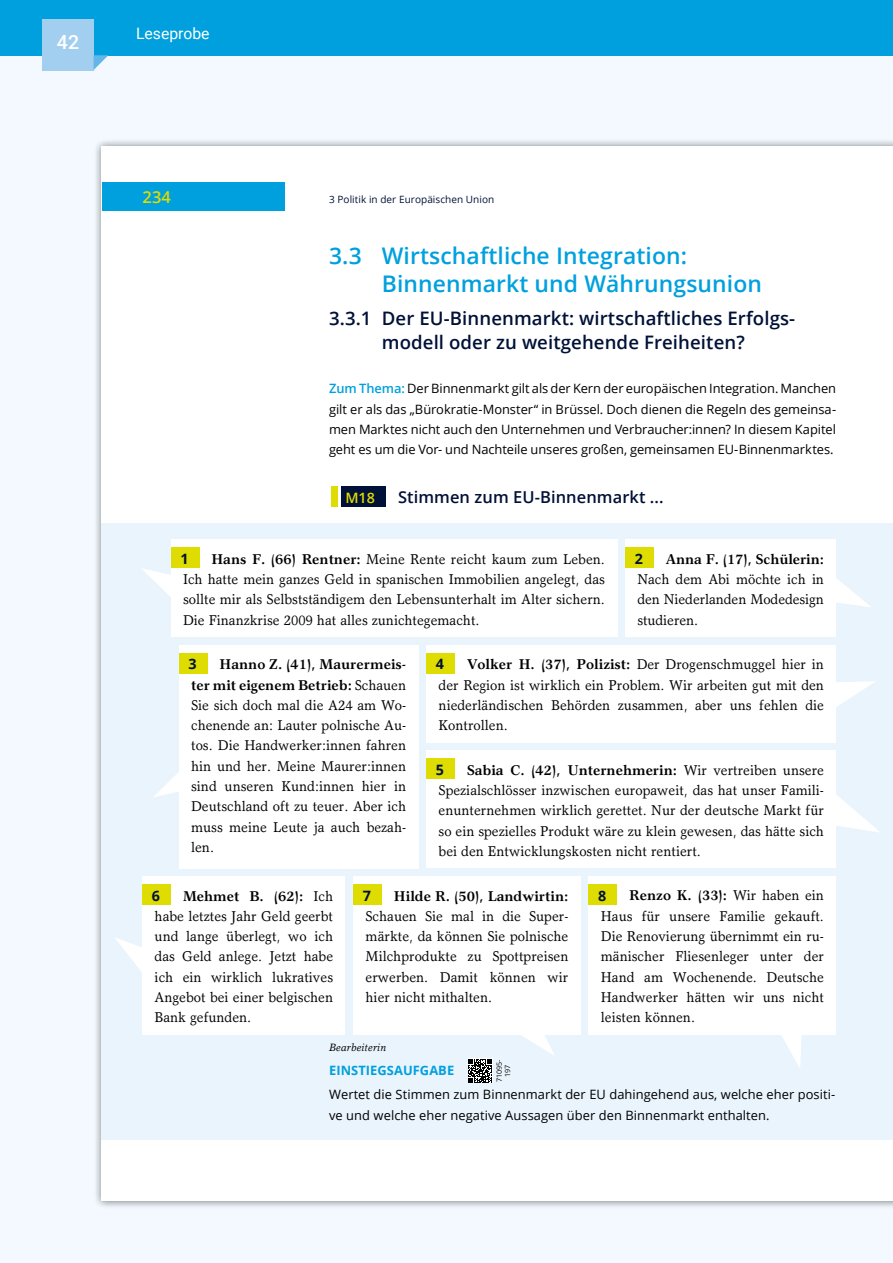
<style>
.page{position:relative;width:893px;height:1263px;background:#fff}
.page>*{position:absolute;margin:0;border:0;box-sizing:border-box;transform-origin:0 0}
.t1{font:600 22.95px/28.3px "Open Sans";letter-spacing:.005em;color:#00a0de}
.t2{font:500 19.5px "Roboto";color:#fff}
.t3{font:600 18.6px/24.3px "Open Sans";letter-spacing:.005em;color:#001137;text-align:center}
.t4{font:600 16.5px "Open Sans";letter-spacing:.005em;color:#001137}
.t5{font:600 16.5px "Open Sans";color:#dedc00}
.t6{font:15.75px "Roboto";color:#fff}
.t7{font:14.25px/20.2px "Garth Graphic";color:#000;text-align:justify;scale:.95 1}
.t8{font:700 14.25px "Garth Graphic";color:#000;scale:.95 1}
.t9{font:700 14.25px "Open Sans";color:#001137}
.t10{font:600 14.25px "Open Sans";color:#dedc00}
.t11{font:12.9px/20.2px "Open Sans";letter-spacing:.005em;color:#000;text-align:justify}
.t12{font:700 12.9px "Open Sans";letter-spacing:.005em;color:#00a0de}
.t13{font:italic 10.8px "Garth Graphic";letter-spacing:.01em;color:#000}
.t14{font:10.05px "Open Sans";letter-spacing:.005em;color:#001137}
.t15{font:7.2px/8.6px "Open Sans";letter-spacing:.005em;color:#000;text-align:center}
.s1{font-weight:600;color:#00a0de}
.s2{font-weight:700}
</style>
<div class="page">
<div style="left:0;top:26px;width:893px;height:1237px;background:#f3f9fe"></div>
<div style="left:94px;top:138px;width:799px;height:1071px;background:#000;opacity:.5"></div>
<div style="left:102px;top:146px;width:791px;height:1055px;background:#fff"></div>
<div style="left:102px;top:183px;width:182px;height:28px;background:#00a0de"></div>
<div style="left:341px;top:487px;width:45px;height:20px;background:#001137"></div>
<div style="left:331px;top:487px;width:6px;height:20px;background:#dedc00"></div>
<div style="left:102px;top:523px;width:791px;height:617px;background:#eaf4fc"></div>
<div style="left:171px;top:539px;width:446px;height:98px;background:#fff"></div>
<div style="left:625px;top:539px;width:211px;height:98px;background:#fff"></div>
<div style="left:179px;top:645px;width:239px;height:223px;background:#fff"></div>
<div style="left:142px;top:876px;width:203px;height:158px;background:#fff"></div>
<div style="left:353px;top:876px;width:228px;height:158px;background:#fff"></div>
<div style="left:589px;top:876px;width:247px;height:158px;background:#fff"></div>
<div style="left:426px;top:645px;width:410px;height:97px;background:#fff"></div>
<div style="left:426px;top:750px;width:410px;height:118px;background:#fff"></div>
<svg style="left:836px;top:578px;width:35px;height:29px"></svg>
<svg style="left:142px;top:569px;width:29px;height:28px"></svg>
<svg style="left:154px;top:772px;width:25px;height:25px"></svg>
<svg style="left:115px;top:938px;width:27px;height:34px"></svg>
<svg style="left:836px;top:681px;width:39px;height:26px"></svg>
<svg style="left:836px;top:795px;width:44px;height:37px"></svg>
<svg style="left:759px;top:1034px;width:45px;height:34px"></svg>
<svg style="left:468px;top:1034px;width:87px;height:49px"></svg>
<div style="left:171px;top:548px;width:28px;height:20px;background:#dedc00"></div>
<div style="left:625px;top:548px;width:29px;height:20px;background:#dedc00"></div>
<div style="left:179px;top:653px;width:28px;height:20px;background:#dedc00"></div>
<div style="left:142px;top:884px;width:29px;height:21px;background:#dedc00"></div>
<div style="left:353px;top:884px;width:29px;height:21px;background:#dedc00"></div>
<div style="left:589px;top:884px;width:28px;height:21px;background:#dedc00"></div>
<div style="left:426px;top:653px;width:29px;height:20px;background:#dedc00"></div>
<div style="left:426px;top:759px;width:29px;height:20px;background:#dedc00"></div>
<div style="left:0;top:0;width:893px;height:55px;background:#00a0de"></div>
<div style="left:43px;top:19px;width:51px;height:51px;background:#a2cff0"></div>
<svg style="left:94px;top:55px;width:14px;height:15px"></svg>
<h2 class="t2" style="left:57px;top:29px;width:24px">42</h2>
<p class="t6" style="left:136px;top:22px;width:75px">Leseprobe</p>
<p class="t5" style="left:142px;top:185px;width:30px">234</p>
<p class="t14" style="left:329px;top:192px;width:167px">3 Politik in der Europäischen Union</p>
<h1 class="t1" style="left:382px;top:241px;width:382px;text-indent:-53px">3.3 Wirtschaftliche Integration:<br>Binnenmarkt und Währungsunion</h1>
<h3 class="t3" style="left:329px;top:305px;width:468px">3.3.1 Der EU-Binnenmarkt: wirtschaftliches Erfolgs&shy;modell oder zu weitgehende Freiheiten?</h3>
<p class="t11" style="left:329px;top:378px;width:509px"><span class="s1">Zum Thema:</span> Der Binnenmarkt gilt als der Kern der europäischen Integration. Manchen gilt er als das „Bürokratie-Monster“ in Brüssel. Doch dienen die Regeln des gemeinsa&shy;men Marktes nicht auch den Unternehmen und Verbraucher:innen? In diesem Kapitel geht es um die Vor- und Nachteile unseres großen, gemeinsamen EU-Binnenmarktes.</p>
<p class="t10" style="left:345px;top:488px;width:31px">M18</p>
<p class="t4" style="left:398px;top:486px;width:267px">Stimmen zum EU-Binnenmarkt ...</p>
<p class="t9" style="left:180px;top:549px;width:10px">1</p>
<p class="t9" style="left:635px;top:549px;width:10px">2</p>
<p class="t7" style="left:183px;top:549px;width:446px;text-indent:28px"><span class="s2">Hans F. (66) Rentner:</span> Meine Rente reicht kaum zum Leben.<br>Ich hatte mein ganzes Geld in spanischen Immobilien angelegt, das sollte mir als Selbstständigem den Lebensunterhalt im Alter sichern.<br>Die Finanzkrise 2009 hat alles zunichtegemacht.</p>
<p class="t8" style="left:666px;top:550px;width:168px">Anna F. (17), Schülerin:</p>
<p class="t7" style="left:637px;top:569px;width:198px">Nach dem Abi möchte ich in den Niederlanden Modedesign studieren.</p>
<p class="t7" style="left:439px;top:654px;width:407px;text-indent:28px"><span class="s2">Volker H. (37), Polizist:</span> Der Drogenschmuggel hier in der Region ist wirklich ein Problem. Wir arbeiten gut mit den niederländischen Behörden zusammen, aber uns fehlen die Kontrollen.</p>
<p class="t7" style="left:439px;top:759px;width:407px;text-indent:28px"><span class="s2">Sabia C. (42), Unternehmerin:</span> Wir vertreiben unsere Spezialschlösser inzwischen europaweit, das hat unser Famili&shy;enunternehmen wirklich gerettet. Nur der deutsche Markt für so ein spezielles Produkt wäre zu klein gewesen, das hätte sich bei den Entwicklungskosten nicht rentiert.</p>
<p class="t9" style="left:188px;top:654px;width:10px">3</p>
<p class="t9" style="left:436px;top:654px;width:10px">4</p>
<p class="t7" style="left:191px;top:654px;width:228px;text-indent:28px"><span class="s2">Hanno Z. (41), Maurermeis&shy;ter mit eigenem Betrieb:</span> Schauen Sie sich doch mal die A24 am Wo&shy;chenende an: Lauter polnische Au&shy;tos. Die Handwerker:innen fahren hin und her. Meine Maurer:innen sind unseren Kund:innen hier in Deutschland oft zu teuer. Aber ich muss meine Leute ja auch bezah&shy;len.</p>
<p class="t7" style="left:155px;top:885px;width:189px;text-indent:28px"><span class="s2">Mehmet B. (62):</span> Ich habe letztes Jahr Geld geerbt und lange überlegt, wo ich das Geld anlege. Jetzt habe ich ein wirklich lukratives Angebot bei einer belgischen Bank gefunden.</p>
<p class="t8" style="left:394px;top:887px;width:185px">Hilde R. (50), Landwirtin:</p>
<p class="t9" style="left:436px;top:760px;width:10px">5</p>
<p class="t7" style="left:601px;top:885px;width:236px;text-indent:28px"><span class="s2">Renzo K. (33):</span> Wir haben ein Haus für unsere Familie gekauft.<br>Die Renovierung übernimmt ein ru&shy;mänischer Fliesenleger unter der Hand am Wochenende. Deutsche Handwerker hätten wir uns nicht leisten können.</p>
<p class="t9" style="left:152px;top:885px;width:10px">6</p>
<p class="t9" style="left:363px;top:885px;width:10px">7</p>
<p class="t9" style="left:598px;top:885px;width:10px">8</p>
<p class="t7" style="left:366px;top:906px;width:215px">Schauen Sie mal in die Super&shy;märkte, da können Sie polnische Milchprodukte zu Spottpreisen erwerben. Damit können wir hier nicht mithalten.</p>
<p class="t13" style="left:329px;top:1040px;width:59px">Bearbeiterin</p>
<p class="t15" style="left:495px;top:1082px;width:24px;rotate:-90deg">71095-<br>197</p>
<p class="t12" style="left:329px;top:1061px;width:127px">EINSTIEGSAUFGABE</p>
<p class="t11" style="left:329px;top:1084px;width:508px">Wertet die Stimmen zum Binnenmarkt der EU dahingehend aus, welche eher positi&shy;ve und welche eher negative Aussagen über den Binnenmarkt enthalten.</p>
</div>
